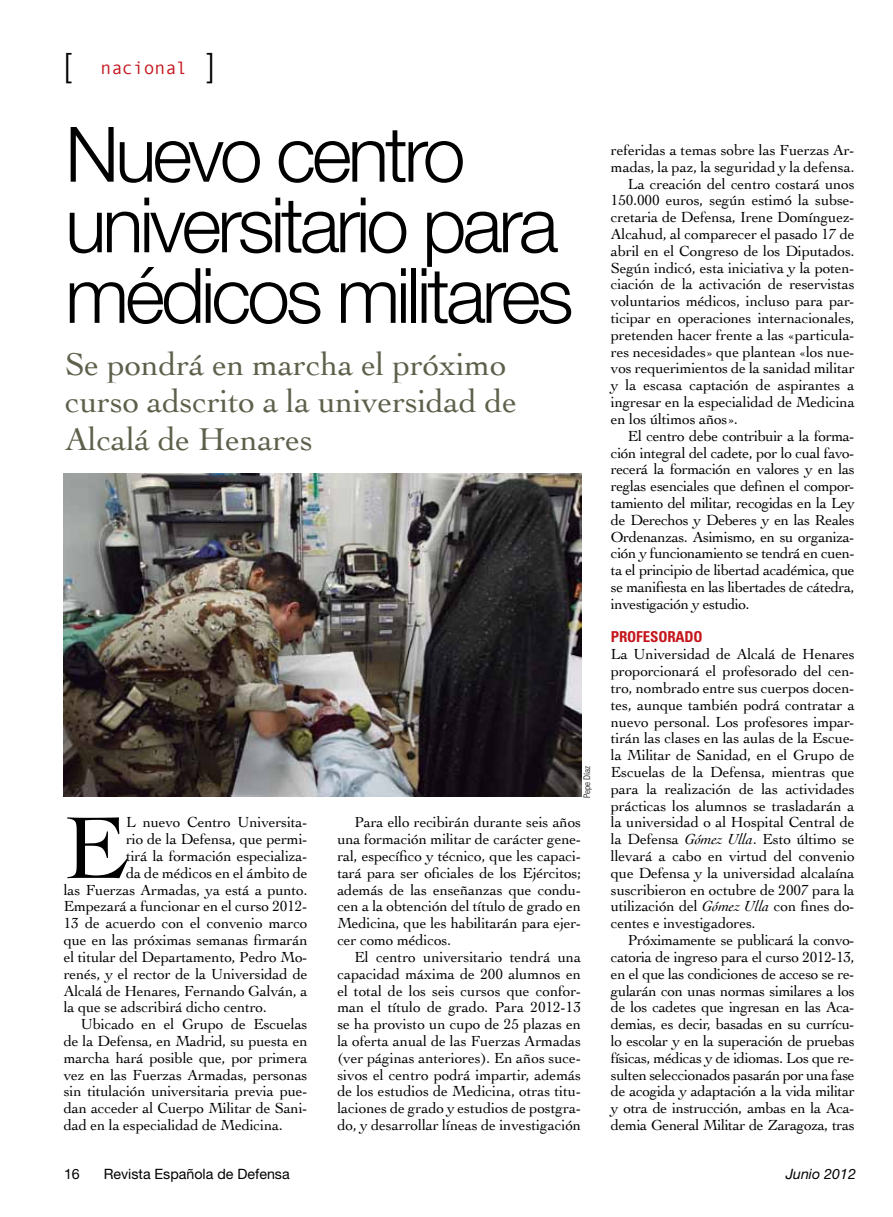
<style>
.page{position:relative;width:893px;height:1217px;background:#fff}
.page>*{position:absolute;margin:0;border:0;box-sizing:border-box;transform-origin:0 0}
.t1{font:92.4px "Cochin";color:#000}
.t2{font:300 76.5px/70.5px "Helvetica Neue";letter-spacing:-.05em;color:#000}
.t3{font:33px/37.5px "Cochin";letter-spacing:-.005em;color:#5f604b}
.t4{font:300 33px "Helvetica Neue";color:#000}
.t5{font:18px "Monotypecom";color:#c4161c}
.t6{font:15.3px/16.8px "Cochin";letter-spacing:-.01em;color:#000;text-align:justify}
.t7{font:700 condensed 15px "Univers";letter-spacing:-.01em;color:#c4161c}
.t8{font:14.25px "Helvetica Neue";color:#000}
.t9{font:italic 14.25px "Helvetica Neue";color:#000}
.t10{font:300 condensed 9px "Univers";letter-spacing:-.005em;color:#000}
.s1{font-family:"Helvetica Neue";font-weight:300;font-size:33px;color:#000}
.s2{font-style:italic}
</style>
<div class="page">
<img style="left:64px;top:473px;width:517px;height:323px">
<h3 class="t4" style="left:64px;top:45px;width:9px">[</h3>
<p class="t5" style="left:101px;top:57px;width:116px">nacional <span class="s1">]</span></p>
<h2 class="t2" style="left:65px;top:117px;width:510px">Nuevo centro universitario para médicos militares</h2>
<h3 class="t3" style="left:65px;top:343px;width:453px">Se pondrá en marcha el próximo curso adscrito a la universidad de<br>Alcalá de Henares</h3>
<p class="t10" style="left:582px;top:797px;width:33px;rotate:-90deg">Pepe Díaz</p>
<h1 class="t1" style="left:64px;top:785px;width:65px">E</h1>
<p class="t6" style="left:126px;top:813px;width:183px">l nuevo Centro Universita-</p>
<p class="t6" style="left:126px;top:830px;width:183px">rio de la Defensa, que permi-</p>
<p class="t6" style="left:126px;top:846px;width:183px">tirá la formación especializa-</p>
<p class="t6" style="left:126px;top:863px;width:183px">da de médicos en el ámbito de</p>
<p class="t6" style="left:64px;top:880px;width:245px">las Fuerzas Armadas, ya está a punto.</p>
<p class="t6" style="left:64px;top:897px;width:245px">Empezará a funcionar en el curso 2012-</p>
<p class="t6" style="left:64px;top:914px;width:245px">13 de acuerdo con el convenio marco</p>
<p class="t6" style="left:64px;top:930px;width:245px">que en las próximas semanas firmarán</p>
<p class="t6" style="left:64px;top:947px;width:245px">el titular del Departamento, Pedro Mo-</p>
<p class="t6" style="left:64px;top:964px;width:245px">renés, y el rector de la Universidad de</p>
<p class="t6" style="left:64px;top:981px;width:245px">Alcalá de Henares, Fernando Galván, a</p>
<p class="t6" style="left:64px;top:998px;width:205px">la que se adscribirá dicho centro.</p>
<p class="t6" style="left:81px;top:1014px;width:228px">Ubicado en el Grupo de Escuelas</p>
<p class="t6" style="left:64px;top:1031px;width:245px">de la Defensa, en Madrid, su puesta en</p>
<p class="t6" style="left:64px;top:1048px;width:245px">marcha hará posible que, por primera</p>
<p class="t6" style="left:64px;top:1065px;width:245px">vez en las Fuerzas Armadas, personas</p>
<p class="t6" style="left:64px;top:1082px;width:245px">sin titulación universitaria previa pue-</p>
<p class="t6" style="left:64px;top:1098px;width:245px">dan acceder al Cuerpo Militar de Sani-</p>
<p class="t6" style="left:64px;top:1115px;width:221px">dad en la especialidad de Medicina.</p>
<p class="t6" style="left:337px;top:813px;width:245px;text-indent:17px">Para ello recibirán durante seis años una formación militar de carácter gene&shy;ral, específico y técnico, que les capaci&shy;tará para ser oficiales de los Ejércitos; además de las enseñanzas que condu&shy;cen a la obtención del título de grado en Medicina, que les habilitarán para ejer&shy;cer como médicos.</p>
<p class="t6" style="left:337px;top:947px;width:245px;text-indent:17px">El centro universitario tendrá una capacidad máxima de 200 alumnos en el total de los seis cursos que confor&shy;man el título de grado. Para 2012-13 se ha provisto un cupo de 25 plazas en la oferta anual de las Fuerzas Armadas (ver páginas anteriores). En años suce&shy;sivos el centro podrá impartir, además de los estudios de Medicina, otras titu&shy;laciones de grado y estudios de postgra&shy;do, y desarrollar líneas de investigación</p>
<p class="t6" style="left:611px;top:141px;width:245px">referidas a temas sobre las Fuerzas Ar-</p>
<p class="t6" style="left:611px;top:158px;width:245px">madas, la paz, la seguridad y la defensa.</p>
<p class="t6" style="left:628px;top:174px;width:228px">La creación del centro costará unos</p>
<p class="t6" style="left:611px;top:191px;width:245px">150.000 euros, según estimó la subse-</p>
<p class="t6" style="left:611px;top:208px;width:245px">cretaria de Defensa, Irene Domínguez-</p>
<p class="t6" style="left:611px;top:225px;width:245px">Alcahud, al comparecer el pasado 17 de</p>
<p class="t6" style="left:611px;top:242px;width:245px">abril en el Congreso de los Diputados.</p>
<p class="t6" style="left:611px;top:258px;width:245px">Según indicó, esta iniciativa y la poten-</p>
<p class="t6" style="left:611px;top:275px;width:245px">ciación de la activación de reservistas</p>
<p class="t6" style="left:611px;top:292px;width:245px">voluntarios médicos, incluso para par-</p>
<p class="t6" style="left:611px;top:309px;width:245px">ticipar en operaciones internacionales,</p>
<p class="t6" style="left:611px;top:326px;width:245px">pretenden hacer frente a las «particula-</p>
<p class="t6" style="left:611px;top:342px;width:245px">res necesidades» que plantean «los nue-</p>
<p class="t6" style="left:611px;top:359px;width:245px">vos requerimientos de la sanidad militar</p>
<p class="t6" style="left:611px;top:376px;width:245px">y la escasa captación de aspirantes a</p>
<p class="t6" style="left:611px;top:393px;width:245px">ingresar en la especialidad de Medicina</p>
<p class="t6" style="left:611px;top:410px;width:128px">en los últimos años».</p>
<p class="t6" style="left:628px;top:426px;width:228px">El centro debe contribuir a la forma-</p>
<p class="t6" style="left:611px;top:443px;width:245px">ción integral del cadete, por lo cual favo-</p>
<p class="t6" style="left:611px;top:460px;width:245px">recerá la formación en valores y en las</p>
<p class="t6" style="left:611px;top:477px;width:245px">reglas esenciales que definen el compor-</p>
<p class="t6" style="left:611px;top:494px;width:245px">tamiento del militar, recogidas en la Ley</p>
<p class="t6" style="left:611px;top:510px;width:245px">de Derechos y Deberes y en las Reales</p>
<p class="t6" style="left:611px;top:527px;width:245px">Ordenanzas. Asimismo, en su organiza-</p>
<p class="t6" style="left:611px;top:544px;width:245px">ción y funcionamiento se tendrá en cuen-</p>
<p class="t6" style="left:611px;top:561px;width:245px">ta el principio de libertad académica, que</p>
<p class="t6" style="left:611px;top:578px;width:245px">se manifiesta en las libertades de cátedra,</p>
<p class="t6" style="left:611px;top:594px;width:140px">investigación y estudio.</p>
<p class="t7" style="left:611px;top:627px;width:93px">PROFESORADO</p>
<p class="t6" style="left:611px;top:645px;width:245px">La Universidad de Alcalá de Henares proporcionará el profesorado del cen&shy;tro, nombrado entre sus cuerpos docen&shy;tes, aunque también podrá contratar a nuevo personal. Los profesores impar&shy;tirán las clases en las aulas de la Escue&shy;la Militar de Sanidad, en el Grupo de Escuelas de la Defensa, mientras que para la realización de las actividades prácticas los alumnos se trasladarán a la universidad o al Hospital Central de la Defensa <span class="s2">Gómez Ulla</span>. Esto último se llevará a cabo en virtud del convenio que Defensa y la universidad alcalaína suscribieron en octubre de 2007 para la utilización del <span class="s2">Gómez Ulla</span> con fines do&shy;centes e investigadores.</p>
<p class="t6" style="left:611px;top:930px;width:245px;text-indent:17px">Próximamente se publicará la convo&shy;catoria de ingreso para el curso 2012-13, en el que las condiciones de acceso se re&shy;gularán con unas normas similares a los de los cadetes que ingresan en las Aca&shy;demias, es decir, basadas en su currícu&shy;lo escolar y en la superación de pruebas físicas, médicas y de idiomas. Los que re&shy;sulten seleccionados pasarán por una fase de acogida y adaptación a la vida militar y otra de instrucción, ambas en la Aca&shy;demia General Militar de Zaragoza, tras</p>
<p class="t8" style="left:64px;top:1164px;width:17px">16</p>
<p class="t8" style="left:104px;top:1164px;width:188px">Revista Española de Defensa</p>
<p class="t9" style="left:786px;top:1164px;width:72px">Junio 2012</p>
</div>
